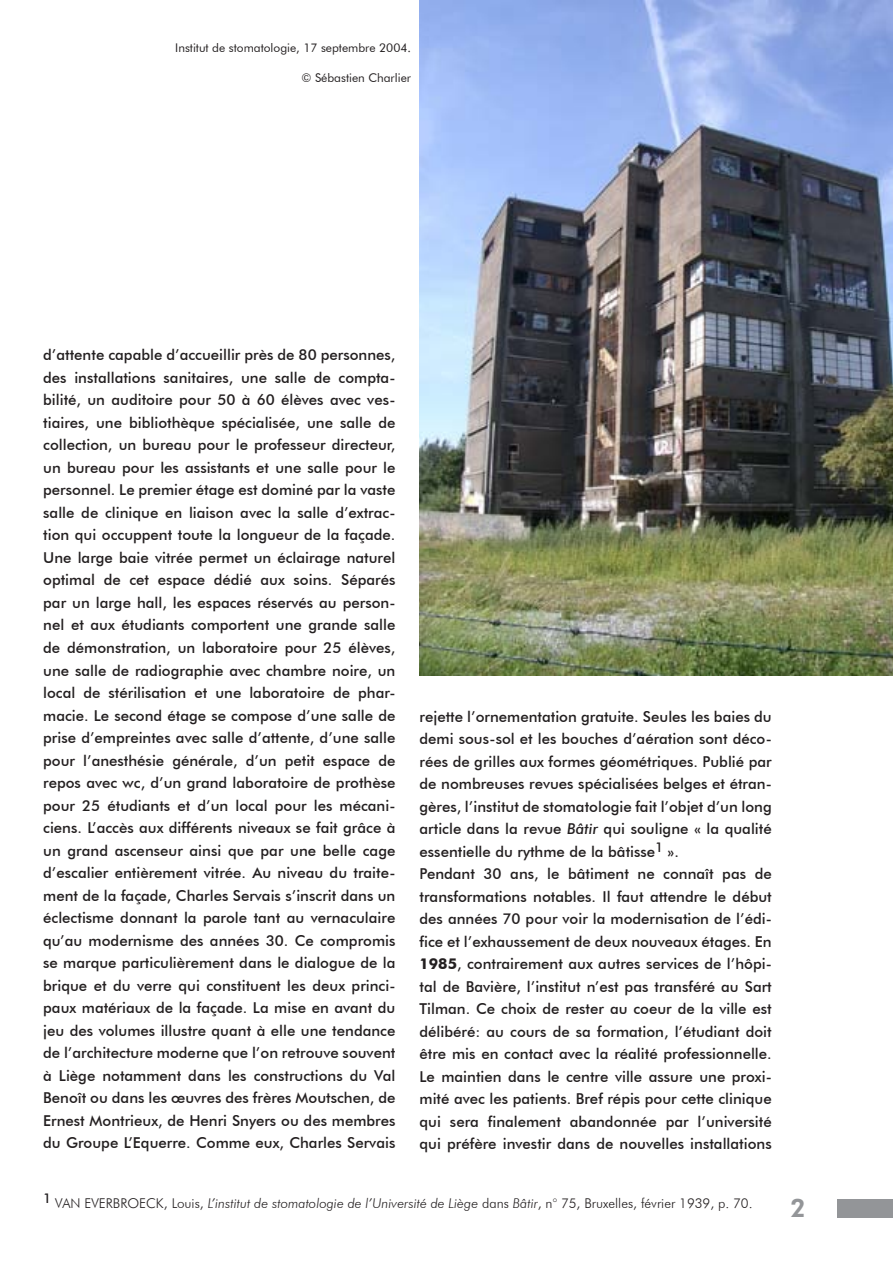
<style>
.page{position:relative;width:893px;height:1263px;background:#fff}
.page>*{position:absolute;margin:0;border:0;box-sizing:border-box;transform-origin:0 0}
.t1{font:800 25.5px "Futura BT";color:#939598}
.t2{font:500 15px/22.5px "Futura BT";color:#231f20;text-align:justify}
.t3{font:300 13.5px "Futura BT";color:#231f20}
.t4{font:12px "Futura BT";color:#231f20}
.s1{font-style:italic}
.s2{font-weight:700}
</style>
<div class="page">
<div style="left:837px;top:1199px;width:55px;height:18px;background:#939598"></div>
<img style="left:420px;top:0;width:473px;height:676px">
<p class="t4" style="left:175px;top:40px;width:237px">Institut de stomatologie, 17 septembre 2004.</p>
<p class="t4" style="left:302px;top:70px;width:111px">© Sébastien Charlier</p>
<p class="t2" style="left:43px;top:344px;width:354px">d’attente capable d’accueillir près de 80 personnes, des installations sanitaires, une salle de compta&shy;bilité, un auditoire pour 50 à 60 élèves avec ves&shy;tiaires, une bibliothèque spécialisée, une salle de collection, un bureau pour le professeur directeur, un bureau pour les assistants et une salle pour le personnel. Le premier étage est dominé par la vaste salle de clinique en liaison avec la salle d’extrac&shy;tion qui occuppent toute la longueur de la façade.<br>Une large baie vitrée permet un éclairage naturel optimal de cet espace dédié aux soins. Séparés par un large hall, les espaces réservés au person&shy;nel et aux étudiants comportent une grande salle de démonstration, un laboratoire pour 25 élèves, une salle de radiographie avec chambre noire, un local de stérilisation et une laboratoire de phar&shy;macie. Le second étage se compose d’une salle de prise d’empreintes avec salle d’attente, d’une salle pour l’anesthésie générale, d’un petit espace de repos avec wc, d’un grand laboratoire de prothèse pour 25 étudiants et d’un local pour les mécani&shy;ciens. L’accès aux différents niveaux se fait grâce à un grand ascenseur ainsi que par une belle cage d’escalier entièrement vitrée. Au niveau du traite&shy;ment de la façade, Charles Servais s’inscrit dans un éclectisme donnant la parole tant au vernaculaire qu’au modernisme des années 30. Ce compromis se marque particulièrement dans le dialogue de la brique et du verre qui constituent les deux princi&shy;paux matériaux de la façade. La mise en avant du jeu des volumes illustre quant à elle une tendance de l’architecture moderne que l’on retrouve souvent à Liège notamment dans les constructions du Val Benoît ou dans les œuvres des frères Moutschen, de Ernest Montrieux, de Henri Snyers ou des membres du Groupe L’Equerre. Comme eux, Charles Servais</p>
<p class="t2" style="left:420px;top:705px;width:354px">rejette l’ornementation gratuite. Seules les baies du demi sous-sol et les bouches d’aération sont déco&shy;rées de grilles aux formes géométriques. Publié par de nombreuses revues spécialisées belges et étran&shy;gères, l’institut de stomatologie fait l’objet d’un long article dans la revue <span class="s1">Bâtir</span> qui souligne « la qualité essentielle du rythme de la bâtisse<sup>1</sup> ».</p>
<p class="t2" style="left:420px;top:862px;width:354px">Pendant 30 ans, le bâtiment ne connaît pas de transformations notables. Il faut attendre le début des années 70 pour voir la modernisation de l’édi&shy;fice et l’exhaussement de deux nouveaux étages. En <span class="s2">1985</span>, contrairement aux autres services de l’hôpi&shy;tal de Bavière, l’institut n’est pas transféré au Sart Tilman. Ce choix de rester au coeur de la ville est délibéré: au cours de sa formation, l’étudiant doit être mis en contact avec la réalité professionnelle.<br>Le maintien dans le centre ville assure une proxi&shy;mité avec les patients. Bref répis pour cette clinique qui sera finalement abandonnée par l’université qui préfère investir dans de nouvelles installations</p>
<p class="t3" style="left:43px;top:1195px;width:711px"><sup>1</sup> VAN EVERBROECK, Louis, <span class="s1">L’institut de stomatologie de l’Université de Liège</span> dans <span class="s1">Bâtir</span>, n° 75, Bruxelles, février 1939, p. 70.</p>
<p class="t1" style="left:790px;top:1192px;width:17px">2</p>
</div>
